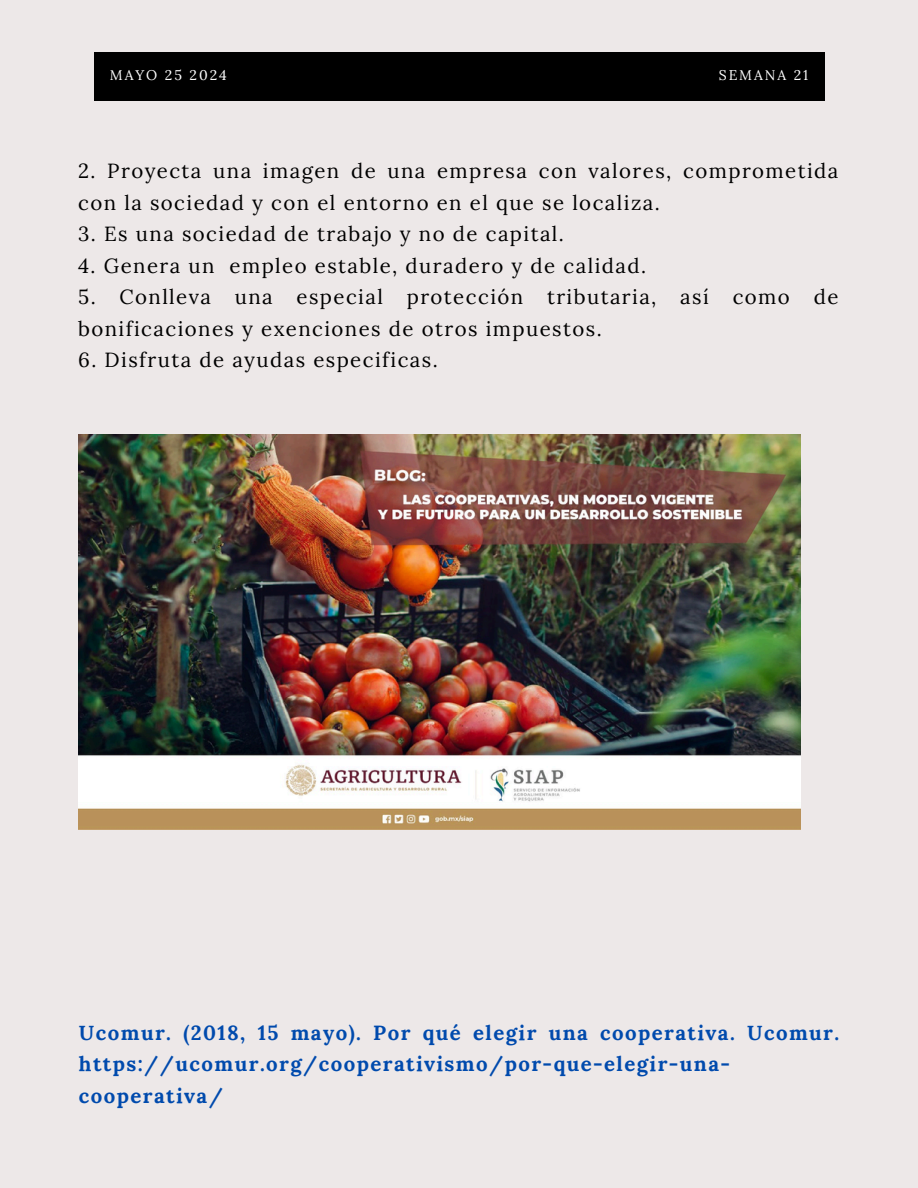
<style>
.page{position:relative;width:918px;height:1188px;background:#ede8e8}
.page>*{position:absolute;margin:0;border:0;box-sizing:border-box;transform-origin:0 0}
.t1{font:20.4px/31.5px "Lora";letter-spacing:.07em;color:#000}
.t2{font:700 20.4px/31.5px "Lora";letter-spacing:.07em;color:#004aad}
.t3{font:13.95px "Lora";letter-spacing:.14em;color:#fff}
</style>
<div class="page">
<div style="left:95px;top:53px;width:730px;height:47px;background:#000"></div>
<img style="left:79px;top:434px;width:721px;height:395px">
<p class="t3" style="left:110px;top:66px;width:118px">MAYO 25 2024</p>
<p class="t3" style="left:719px;top:66px;width:91px">SEMANA 21</p>
<h2 class="t1" style="left:78px;top:155px;width:762px">2. Proyecta una imagen de una empresa con valores, comprometida con la sociedad y con el entorno en el que se localiza.</h2>
<h2 class="t1" style="left:78px;top:218px;width:487px">3. Es una sociedad de trabajo y no de capital.</h2>
<h2 class="t1" style="left:78px;top:249px;width:569px">4. Genera un empleo estable, duradero y de calidad.</h2>
<h2 class="t1" style="left:78px;top:281px;width:762px">5. Conlleva una especial protección tributaria, así como de bonificaciones y exenciones de otros impuestos.</h2>
<h2 class="t1" style="left:78px;top:344px;width:361px">6. Disfruta de ayudas especificas.</h2>
<p class="t2" style="left:79px;top:1017px;width:762px">Ucomur. (2018, 15 mayo). Por qué elegir una cooperativa. Ucomur. https://ucomur.org/cooperativismo/por-que-elegir-una&shy;cooperativa/</p>
</div>
